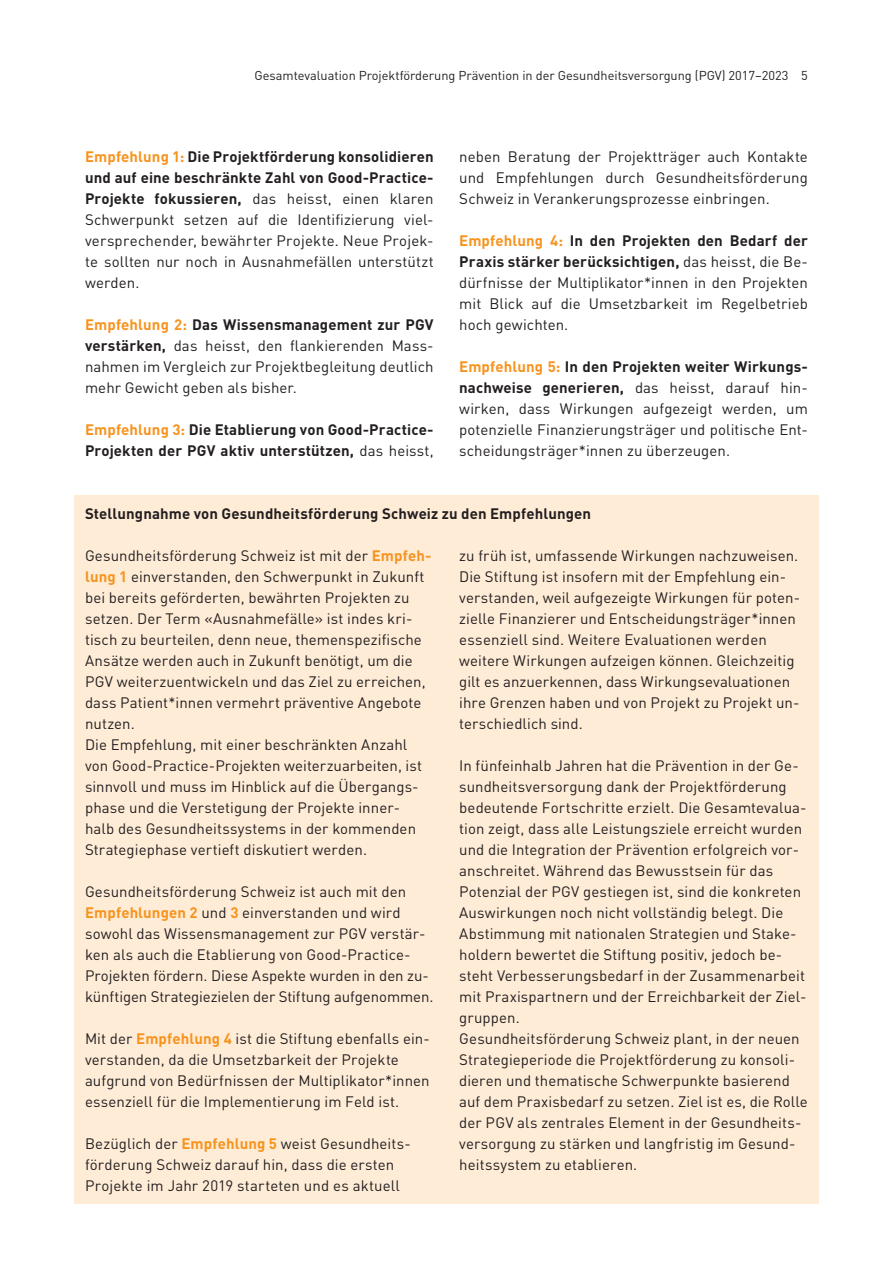
<style>
.page{position:relative;width:893px;height:1263px;background:#fff}
.page>*{position:absolute;margin:0;border:0;box-sizing:border-box;transform-origin:0 0}
.t1{font:15px/21px "DIN Pro";letter-spacing:.005em;color:#231f20}
.t2{font:700 15px/21px "DIN Pro";letter-spacing:.01em;color:#231f20}
.t3{font:12.75px "DIN Pro";color:#231f20}
.s1{font-weight:700;color:#f7931d}
.s2{font-weight:700}
.s3{color:#f7931d}
.s4{font-weight:400}
</style>
<div class="page">
<div style="left:74px;top:496px;width:745px;height:708px;background:#feecd7"></div>
<p class="t3" style="left:254px;top:66px;width:555px">Gesamtevaluation Projektförderung Prävention in der Gesundheitsversorgung (PGV) 2017–2023 5</p>
<p class="t1" style="left:85px;top:145px;width:350px"><span class="s1">Empfehlung 1:</span> <span class="s2">Die Projektförderung konsolidieren und auf eine beschränkte Zahl von Good-Practice-Projekte fokussieren,</span> das heisst, einen klaren Schwerpunkt setzen auf die Identifizierung viel&shy;versprechender, bewährter Projekte. Neue Projek&shy;te sollten nur noch in Ausnahmefällen unterstützt werden.</p>
<p class="t1" style="left:85px;top:313px;width:350px"><span class="s1">Empfehlung 2:</span> <span class="s2">Das Wissensmanagement zur PGV verstärken,</span> das heisst, den flankierenden Mass&shy;nahmen im Vergleich zur Projektbegleitung deutlich mehr Gewicht geben als bisher.</p>
<p class="t2" style="left:85px;top:418px;width:350px"><span class="s3">Empfehlung 3:</span> Die Etablierung von Good-Practice-<br>Projekten der PGV aktiv unterstützen, <span class="s4">das heisst,</span></p>
<p class="t1" style="left:459px;top:145px;width:350px;text-align:justify">neben Beratung der Projektträger auch Kontakte und Empfehlungen durch Gesundheitsförderung Schweiz in Verankerungsprozesse einbringen.</p>
<p class="t1" style="left:459px;top:229px;width:350px;text-align:justify"><span class="s1">Empfehlung 4:</span> <span class="s2">In den Projekten den Bedarf der Praxis stärker berücksichtigen,</span> das heisst, die Be&shy;dürfnisse der Multiplikator*innen in den Projekten mit Blick auf die Umsetzbarkeit im Regelbetrieb hoch gewichten.</p>
<p class="t1" style="left:459px;top:355px;width:350px"><span class="s1">Empfehlung 5:</span> <span class="s2">In den Projekten weiter Wirkungs&shy;nachweise generieren,</span> das heisst, darauf hin&shy;wirken, dass Wirkungen aufgezeigt werden, um potenzielle Finanzierungsträger und politische Ent&shy;scheidungsträger*innen zu überzeugen.</p>
<p class="t2" style="left:85px;top:502px;width:508px">Stellungnahme von Gesundheitsförderung Schweiz zu den Empfehlungen</p>
<p class="t1" style="left:85px;top:544px;width:348px">Gesundheitsförderung Schweiz ist mit der <span class="s1">Empfeh&shy;lung 1</span> einverstanden, den Schwerpunkt in Zukunft bei bereits geförderten, bewährten Projekten zu setzen. Der Term «Ausnahmefälle» ist indes kri&shy;tisch zu beurteilen, denn neue, themenspezifische Ansätze werden auch in Zukunft benötigt, um die PGV weiterzuentwickeln und das Ziel zu erreichen, dass Patient*innen vermehrt präventive Angebote nutzen.<br>Die Empfehlung, mit einer beschränkten Anzahl von Good-Practice-Projekten weiterzuarbeiten, ist sinnvoll und muss im Hinblick auf die Übergangs&shy;phase und die Verstetigung der Projekte inner&shy;halb des Gesundheitssystems in der kommenden Strategiephase vertieft diskutiert werden.</p>
<p class="t1" style="left:85px;top:880px;width:350px">Gesundheitsförderung Schweiz ist auch mit den <span class="s1">Empfehlungen 2</span> und <span class="s1">3</span> einverstanden und wird sowohl das Wissensmanagement zur PGV verstär&shy;ken als auch die Etablierung von Good-Practice-Projekten fördern. Diese Aspekte wurden in den zu&shy;künftigen Strategiezielen der Stiftung aufgenommen.</p>
<p class="t1" style="left:85px;top:1027px;width:346px">Mit der <span class="s1">Empfehlung 4</span> ist die Stiftung ebenfalls ein&shy;verstanden, da die Umsetzbarkeit der Projekte aufgrund von Bedürfnissen der Multiplikator*innen essenziell für die Implementierung im Feld ist.</p>
<p class="t1" style="left:85px;top:1132px;width:325px">Bezüglich der <span class="s1">Empfehlung 5</span> weist Gesundheits&shy;förderung Schweiz darauf hin, dass die ersten<br>Projekte im Jahr 2019 starteten und es aktuell</p>
<p class="t1" style="left:459px;top:544px;width:342px">zu früh ist, umfassende Wirkungen nachzuweisen.<br>Die Stiftung ist insofern mit der Empfehlung ein&shy;verstanden, weil aufgezeigte Wirkungen für poten&shy;zielle Finanzierer und Entscheidungsträger*innen essenziell sind. Weitere Evaluationen werden weitere Wirkungen aufzeigen können. Gleichzeitig gilt es anzuerkennen, dass Wirkungsevaluationen ihre Grenzen haben und von Projekt zu Projekt un&shy;terschiedlich sind.</p>
<p class="t1" style="left:459px;top:754px;width:350px">In fünfeinhalb Jahren hat die Prävention in der Ge&shy;sundheitsversorgung dank der Projektförderung bedeutende Fortschritte erzielt. Die Gesamtevalua&shy;tion zeigt, dass alle Leistungsziele erreicht wurden und die Integration der Prävention erfolgreich vor&shy;anschreitet. Während das Bewusstsein für das Potenzial der PGV gestiegen ist, sind die konkreten Auswirkungen noch nicht vollständig belegt. Die Abstimmung mit nationalen Strategien und Stake&shy;holdern bewertet die Stiftung positiv, jedoch be&shy;steht Verbesserungsbedarf in der Zusammenarbeit mit Praxispartnern und der Erreichbarkeit der Ziel&shy;gruppen.<br>Gesundheitsförderung Schweiz plant, in der neuen Strategieperiode die Projektförderung zu konsoli&shy;dieren und thematische Schwerpunkte basierend auf dem Praxisbedarf zu setzen. Ziel ist es, die Rolle der PGV als zentrales Element in der Gesundheits&shy;versorgung zu stärken und langfristig im Gesund&shy;heitssystem zu etablieren.</p>
</div>
